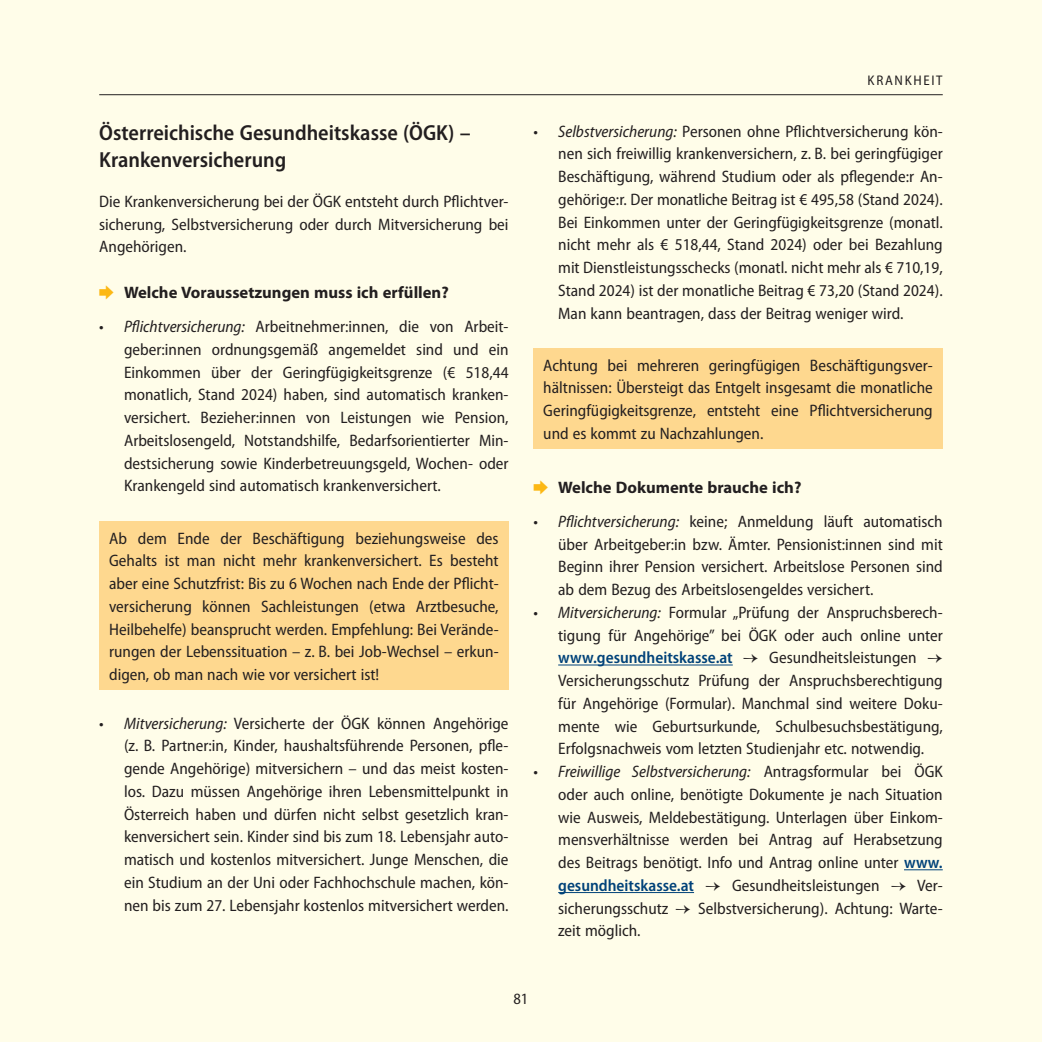
<style>
.page{position:relative;width:1042px;height:1042px;background:#fffde9}
.page>*{position:absolute;margin:0;border:0;box-sizing:border-box;transform-origin:0 0}
.t1{font:600 semi-condensed 21.88px/26.2px "Myriad Pro";color:#231f20}
.t2{font:semi-condensed 16.62px/22.8px "Myriad Pro";color:#231f20;text-align:justify}
.t3{font:700 16.62px "Myriad Pro";color:#231f20}
.t4{font:semi-condensed 15.75px "Myriad Pro";color:#231f20}
.t5{font:semi-condensed 14px "Myriad Pro";color:#231f20}
.s1{font-style:italic}
.s2{font-weight:600;color:#004279}
.s3{font-family:"Minion Pro";font-stretch:normal;font-size:17.5px}
</style>
<div class="page">
<hr style="left:99px;top:94px;width:844px;height:1px;background:#231f20">
<div style="left:99px;top:521px;width:409px;height:169px;background:#fed88f"></div>
<hr style="left:558px;top:664px;width:175px;height:1px;background:#004279">
<hr style="left:904px;top:869px;width:39px;height:1px;background:#004279">
<hr style="left:558px;top:892px;width:136px;height:1px;background:#004279">
<div style="left:533px;top:348px;width:410px;height:101px;background:#fed88f"></div>
<h1 class="t1" style="left:99px;top:120px;width:373px">Österreichische Gesundheitskasse (ÖGK) –<br>Krankenversicherung</h1>
<p class="t2" style="left:99px;top:190px;width:411px">Die Krankenversicherung bei der ÖGK entsteht durch Pflichtver&shy;sicherung, Selbstversicherung oder durch Mitversicherung bei Angehörigen.</p>
<p class="t3" style="left:124px;top:283px;width:326px">Welche Voraussetzungen muss ich erfüllen?</p>
<p class="t2" style="left:124px;top:315px;width:386px;text-indent:-25px">• <span class="s1">Pflichtversicherung:</span> Arbeitnehmer:innen, die von Arbeit&shy;geber:innen ordnungsgemäß angemeldet sind und ein Einkommen über der Geringfügigkeitsgrenze (€ 518,44 monatlich, Stand 2024) haben, sind automatisch kranken&shy;versichert. Bezieher:innen von Leistungen wie Pension, Arbeitslosengeld, Notstandshilfe, Bedarfsorientierter Min&shy;destsicherung sowie Kinderbetreuungsgeld, Wochen- oder Krankengeld sind automatisch krankenversichert.</p>
<p class="t2" style="left:109px;top:527px;width:391px">Ab dem Ende der Beschäftigung beziehungsweise des Gehalts ist man nicht mehr krankenversichert. Es besteht aber eine Schutzfrist: Bis zu 6 Wochen nach Ende der Pflicht&shy;versicherung können Sachleistungen (etwa Arztbesuche, Heilbehelfe) beansprucht werden. Empfehlung: Bei Verände&shy;rungen der Lebenssituation – z. B. bei Job-Wechsel – erkun&shy;digen, ob man nach wie vor versichert ist!</p>
<p class="t2" style="left:124px;top:712px;width:386px;text-indent:-25px">• <span class="s1">Mitversicherung:</span> Versicherte der ÖGK können Angehörige (z. B. Partner:in, Kinder, haushaltsführende Personen, pfle&shy;gende Angehörige) mitversichern – und das meist kosten&shy;los. Dazu müssen Angehörige ihren Lebensmittelpunkt in Österreich haben und dürfen nicht selbst gesetzlich kran&shy;kenversichert sein. Kinder sind bis zum 18. Lebensjahr auto&shy;matisch und kostenlos mitversichert. Junge Menschen, die ein Studium an der Uni oder Fachhochschule machen, kön&shy;nen bis zum 27. Lebensjahr kostenlos mitversichert werden.</p>
<p class="t5" style="left:867px;top:73px;width:10px">krankheit</p>
<p class="t2" style="left:558px;top:120px;width:386px;text-indent:-25px">• <span class="s1">Selbstversicherung:</span> Personen ohne Pflichtversicherung kön&shy;nen sich freiwillig krankenversichern, z. B. bei geringfügiger Beschäftigung, während Studium oder als pflegende:r An&shy;gehörige:r. Der monatliche Beitrag ist € 495,58 (Stand 2024).<br>Bei Einkommen unter der Geringfügigkeitsgrenze (monatl. nicht mehr als € 518,44, Stand 2024) oder bei Bezahlung mit Dienstleistungsschecks (monatl. nicht mehr als € 710,19, Stand 2024) ist der monatliche Beitrag € 73,20 (Stand 2024).<br>Man kann beantragen, dass der Beitrag weniger wird.</p>
<p class="t2" style="left:543px;top:354px;width:391px">Achtung bei mehreren geringfügigen Beschäftigungsver&shy;hältnissen: Übersteigt das Entgelt insgesamt die monatliche Geringfügigkeitsgrenze, entsteht eine Pflichtversicherung und es kommt zu Nachzahlungen.</p>
<p class="t3" style="left:558px;top:478px;width:245px">Welche Dokumente brauche ich?</p>
<p class="t2" style="left:558px;top:510px;width:386px;text-indent:-25px">• <span class="s1">Pflichtversicherung:</span> keine; Anmeldung läuft automatisch über Arbeitgeber:in bzw. Ämter. Pensionist:innen sind mit Beginn ihrer Pension versichert. Arbeitslose Personen sind ab dem Bezug des Arbeitslosengeldes versichert.</p>
<p class="t2" style="left:558px;top:601px;width:386px;text-indent:-25px">• <span class="s1">Mitversicherung:</span> Formular „Prüfung der Anspruchsberech&shy;tigung für Angehörige” bei ÖGK oder auch online unter <span class="s2">www.gesundheitskasse.at</span> <span class="s3">→</span> Gesundheitsleistungen <span class="s3">→ </span>Versicherungsschutz Prüfung der Anspruchsberechtigung für Angehörige (Formular). Manchmal sind weitere Doku&shy;mente wie Geburtsurkunde, Schulbesuchsbestätigung, Erfolgsnachweis vom letzten Studienjahr etc. notwendig.</p>
<p class="t2" style="left:558px;top:760px;width:386px;text-indent:-25px">• <span class="s1">Freiwillige Selbstversicherung:</span> Antragsformular bei ÖGK oder auch online, benötigte Dokumente je nach Situation wie Ausweis, Meldebestätigung. Unterlagen über Einkom&shy;mensverhältnisse werden bei Antrag auf Herabsetzung des Beitrags benötigt. Info und Antrag online unter <span class="s2">www. gesundheitskasse.at</span> <span class="s3">→</span> Gesundheitsleistungen <span class="s3">→</span> Ver&shy;sicherungsschutz <span class="s3">→</span> Selbstversicherung). Achtung: Warte&shy;zeit möglich.</p>
<p class="t4" style="left:513px;top:990px;width:16px">81</p>
</div>
